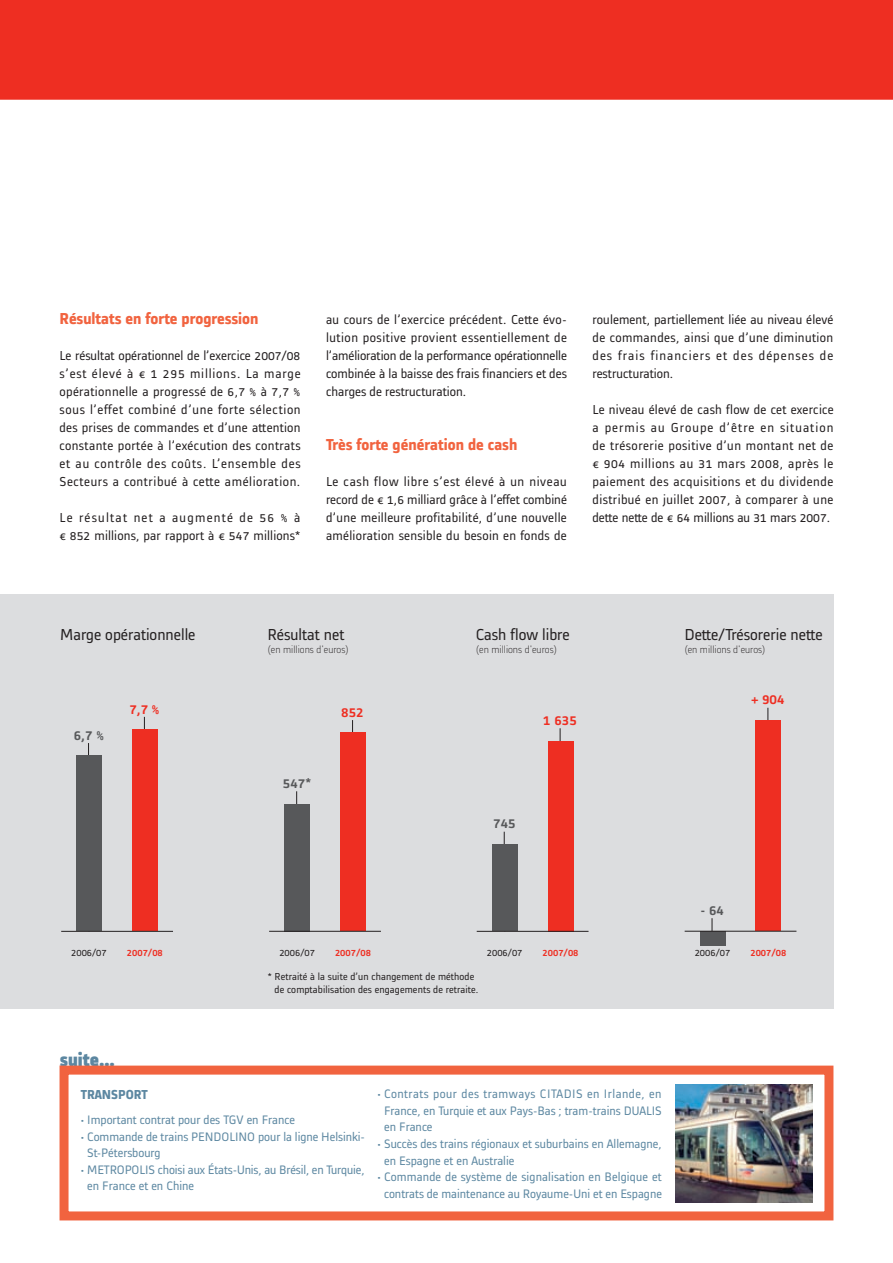
<style>
.page{position:relative;width:893px;height:1263px;background:#fff}
.page>*{position:absolute;margin:0;border:0;box-sizing:border-box;transform-origin:0 0}
.t1{font:900 19.5px "Alstom";color:#5c87a1}
.t2{font:16.5px "Alstom";color:#231f20}
.t3{font:700 16.5px "Alstom";color:#f1633f}
.t4{font:500 15px "Alstom";color:#ee2e22}
.t5{font:500 15px "Alstom";color:#57585a}
.t6{font:13.5px/18px "Alstom";letter-spacing:.02em;color:#231f20;text-align:justify}
.t7{font:700 13.5px "Alstom";color:#5c87a1}
.t8{font:12.75px/16.5px "Alstom";color:#5c87a1}
.t9{font:10.5px/13.5px "Alstom";letter-spacing:.01em;color:#231f20}
.t10{font:300 10.5px "Alstom";color:#231f20}
.t11{font:500 10.5px "Alstom";color:#ee2e22}
</style>
<div class="page">
<div style="left:0;top:594px;width:833px;height:414px;background:#dcdddf"></div>
<div style="left:0;top:0;width:893px;height:120px;background:#ee2e22"></div>
<div style="left:0;top:99px;width:893px;height:21px;background:#fff"></div>
<svg style="left:88px;top:743px;width:1px;height:13px"></svg>
<svg style="left:144px;top:717px;width:1px;height:12px"></svg>
<div style="left:76px;top:756px;width:26px;height:175px;background:#57585a"></div>
<div style="left:132px;top:729px;width:25px;height:202px;background:#ee2e22"></div>
<hr style="left:61px;top:931px;width:112px;height:1px;background:#231f20">
<svg style="left:296px;top:791px;width:1px;height:13px"></svg>
<svg style="left:352px;top:720px;width:1px;height:13px"></svg>
<div style="left:285px;top:804px;width:25px;height:127px;background:#57585a"></div>
<div style="left:340px;top:733px;width:26px;height:198px;background:#ee2e22"></div>
<hr style="left:269px;top:931px;width:112px;height:1px;background:#231f20">
<svg style="left:504px;top:832px;width:1px;height:12px"></svg>
<svg style="left:560px;top:728px;width:1px;height:13px"></svg>
<div style="left:492px;top:844px;width:25px;height:87px;background:#57585a"></div>
<div style="left:548px;top:741px;width:25px;height:190px;background:#ee2e22"></div>
<hr style="left:477px;top:931px;width:111px;height:1px;background:#231f20">
<svg style="left:712px;top:918px;width:1px;height:13px"></svg>
<svg style="left:768px;top:708px;width:1px;height:12px"></svg>
<div style="left:700px;top:931px;width:25px;height:15px;background:#57585a"></div>
<div style="left:756px;top:721px;width:25px;height:210px;background:#ee2e22"></div>
<hr style="left:685px;top:931px;width:111px;height:1px;background:#231f20">
<div style="left:60px;top:1065px;width:773px;height:155px;border:9px solid #f1633f"></div>
<img style="left:675px;top:1084px;width:137px;height:118px">
<p class="t3" style="left:60px;top:312px;width:201px">Résultats en forte progression</p>
<p class="t6" style="left:60px;top:347px;width:243px">Le résultat opérationnel de l’exercice 2007/08 s’est élevé à € 1 295 millions. La marge opérationnelle a progressé de 6,7 % à 7,7 % sous l’effet combiné d’une forte sélection des prises de commandes et d’une attention constante portée à l’exécution des contrats et au contrôle des coûts. L’ensemble des Secteurs a contribué à cette amélioration.</p>
<p class="t6" style="left:60px;top:509px;width:242px">Le résultat net a augmenté de 56 % à € 852 mil lions, par rapport à € 547 millions*</p>
<p class="t6" style="left:326px;top:311px;width:243px">au cours de l’exercice précédent. Cette évo&shy;lution positive provient essentiellement de l’amélioration de la performance opérationnelle combinée à la baisse des frais financiers et des charges de restructuration.</p>
<p class="t3" style="left:326px;top:438px;width:193px">Très forte génération de cash</p>
<p class="t6" style="left:326px;top:473px;width:242px">Le cash flow libre s’est élevé à un niveau record de € 1,6 milliard grâce à l’effet combiné d’une meilleure profitabilité, d’une nouvelle amélioration sensible du besoin en fonds de</p>
<p class="t6" style="left:592px;top:311px;width:242px">roulement, partiellement liée au niveau élevé de commandes, ainsi que d’une diminution des frais financiers et des dépenses de restructuration.</p>
<p class="t6" style="left:592px;top:401px;width:243px">Le niveau élevé de cash flow de cet exercice a permis au Groupe d’être en situation de trésorerie positive d’un montant net de € 904 millions au 31 mars 2008, après le paiement des acquisitions et du dividende distribué en juillet 2007, à comparer à une dette nette de € 64 millions au 31 mars 2007.</p>
<p class="t2" style="left:60px;top:628px;width:137px">Marge opérationnelle</p>
<p class="t5" style="left:74px;top:729px;width:32px">6,7 %</p>
<p class="t4" style="left:129px;top:703px;width:32px">7,7 %</p>
<p class="t9" style="left:71px;top:947px;width:37px">2006/07</p>
<p class="t11" style="left:127px;top:949px;width:37px">2007/08</p>
<h1 class="t1" style="left:60px;top:1049px;width:56px">suite…</h1>
<p class="t2" style="left:267px;top:628px;width:78px">Résultat net</p>
<p class="t10" style="left:267px;top:645px;width:83px">(en millions d'euros)</p>
<p class="t5" style="left:283px;top:777px;width:30px">547*</p>
<p class="t4" style="left:341px;top:706px;width:24px">852</p>
<p class="t9" style="left:279px;top:947px;width:37px">2006/07</p>
<p class="t11" style="left:335px;top:949px;width:37px">2007/08</p>
<p class="t2" style="left:476px;top:628px;width:95px">Cash flow libre</p>
<p class="t10" style="left:476px;top:645px;width:83px">(en millions d'euros)</p>
<p class="t4" style="left:543px;top:714px;width:35px">1 635</p>
<p class="t5" style="left:493px;top:818px;width:24px">745</p>
<p class="t9" style="left:487px;top:947px;width:37px">2006/07</p>
<p class="t11" style="left:543px;top:949px;width:37px">2007/08</p>
<p class="t9" style="left:275px;top:969px;width:205px;text-indent:-7px">* Retraité à la suite d’un changement de méthode de comptabilisation des engagements de retraite.</p>
<p class="t2" style="left:684px;top:628px;width:140px">Dette/Trésorerie nette</p>
<p class="t10" style="left:684px;top:645px;width:83px">(en millions d'euros)</p>
<p class="t4" style="left:751px;top:694px;width:35px">+ 904</p>
<p class="t5" style="left:700px;top:904px;width:25px">- 64</p>
<p class="t9" style="left:695px;top:947px;width:37px">2006/07</p>
<p class="t11" style="left:750px;top:949px;width:37px">2007/08</p>
<p class="t7" style="left:81px;top:1089px;width:69px">TRANSPORT</p>
<p class="t8" style="left:81px;top:1111px;width:216px">• Important contrat pour des TGV en France</p>
<p class="t8" style="left:87px;top:1128px;width:279px;text-indent:-6px">• Commande de trains PENDOLINO pour la ligne Helsinki-<br>St-Pétersbourg</p>
<p class="t8" style="left:87px;top:1161px;width:279px;text-indent:-6px">• METROPOLIS choisi aux États-Unis, au Brésil, en Turquie, en France et en Chine</p>
<p class="t8" style="left:384px;top:1086px;width:279px;text-align:justify;text-indent:-6px">• Contrats pour des tramways CITADIS en Irlande, en France, en Turquie et aux Pays-Bas ; tram-trains DUALIS en France</p>
<p class="t8" style="left:384px;top:1135px;width:279px;text-indent:-6px">• Succès des trains régionaux et suburbains en Allemagne, en Espagne et en Australie</p>
<p class="t8" style="left:378px;top:1168px;width:286px;text-align:center">• Commande de système de signalisation en Belgique et contrats de maintenance au Royaume-Uni et en Espagne</p>
</div>
